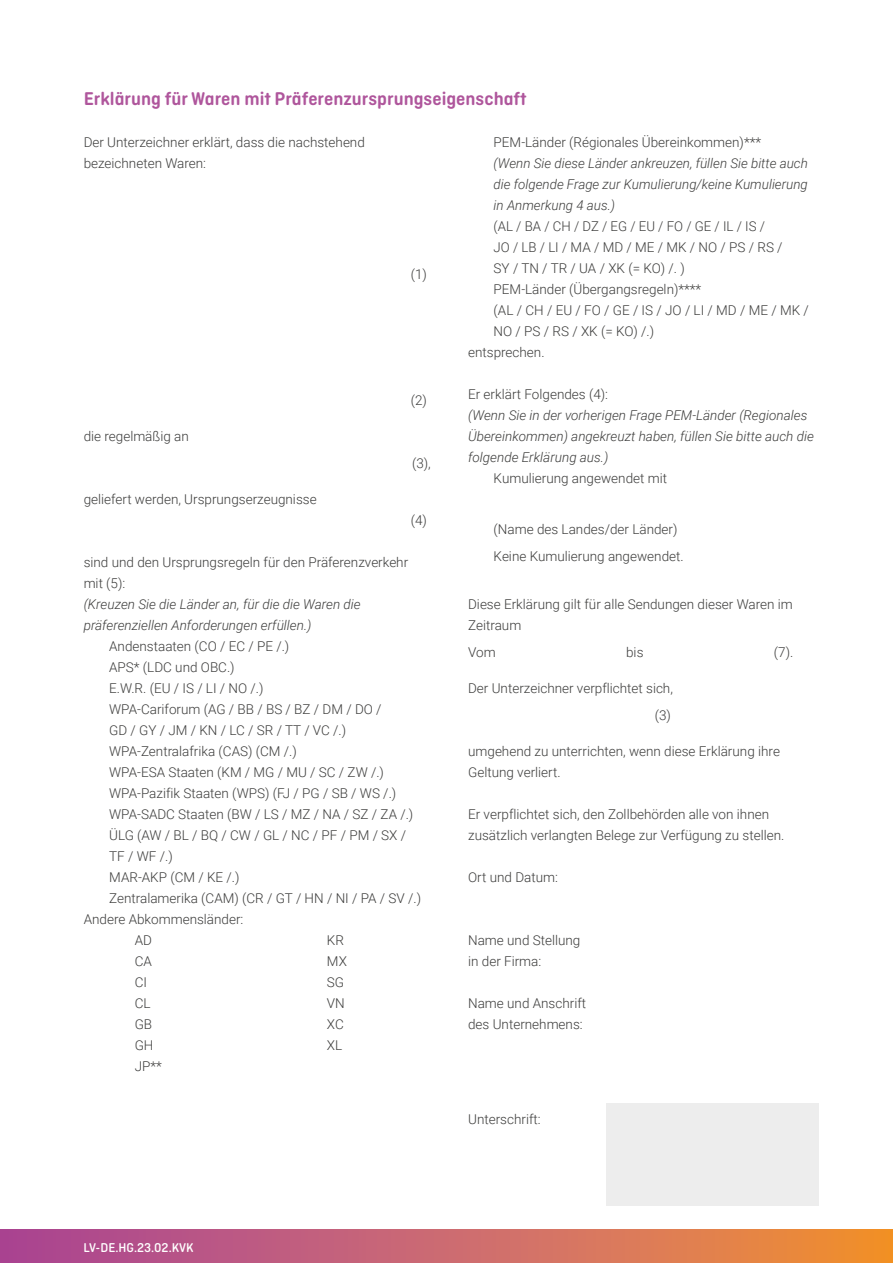
<style>
.page{position:relative;width:893px;height:1263px;background:#fff}
.page>*{position:absolute;margin:0;border:0;box-sizing:border-box;transform-origin:0 0}
._2_Tussenkop{font:600 19.5px "Ciutadella Rounded";color:#af569c}
._0_plat{font:300 13.5px/21px "Roboto";color:#3c3c3b}
._0_plat-2{font:italic 300 13.5px/21px "Roboto";color:#3c3c3b}
.t1{font:500 13.5px "Ciutadella Rounded";color:#fff}
.s1{font-style:normal}
</style>
<div class="page">
<svg style="left:0;top:1230px;width:893px;height:33px;background:#cc6a69"></svg>
<div style="left:606px;top:1103px;width:213px;height:102px;background:#ededed"></div>
<h2 class="_2_Tussenkop" style="left:84px;top:88px;width:444px">Erklärung für Waren mit Präferenzursprungseigenschaft</h2>
<p class="_0_plat" style="left:84px;top:131px;width:283px">Der Unterzeichner erklärt, dass die nachstehend bezeichneten Waren:</p>
<p class="_0_plat" style="left:84px;top:425px;width:107px">die regelmäßig an</p>
<p class="_0_plat" style="left:84px;top:488px;width:234px">geliefert werden, Ursprungserzeugnisse</p>
<p class="_0_plat" style="left:411px;top:263px;width:18px">(1)</p>
<p class="_0_plat" style="left:411px;top:389px;width:18px">(2)</p>
<p class="_0_plat" style="left:412px;top:452px;width:20px">(3),</p>
<p class="_0_plat" style="left:411px;top:509px;width:18px">(4)</p>
<p class="_0_plat" style="left:84px;top:551px;width:326px">sind und den Ursprungsregeln für den Präferenzverkehr mit (5):</p>
<p class="_0_plat-2" style="left:84px;top:593px;width:279px">(Kreuzen Sie die Länder an, für die die Waren die präferenziellen Anforderungen erfüllen.)</p>
<p class="_0_plat" style="left:109px;top:635px;width:182px">Andenstaaten (CO / EC / PE /.)</p>
<p class="_0_plat" style="left:109px;top:656px;width:127px">APS* (LDC und OBC.)</p>
<p class="_0_plat" style="left:109px;top:677px;width:156px">E.W.R. (EU / IS / LI / NO /.)</p>
<p class="_0_plat" style="left:109px;top:698px;width:274px">WPA-Cariforum (AG / BB / BS / BZ / DM / DO /<br>GD / GY / JM / KN / LC / SR / TT / VC /.)</p>
<p class="_0_plat" style="left:109px;top:740px;width:189px">WPA-Zentralafrika (CAS) (CM /.)</p>
<p class="_0_plat" style="left:109px;top:761px;width:276px">WPA-ESA Staaten (KM / MG / MU / SC / ZW /.)</p>
<p class="_0_plat" style="left:109px;top:782px;width:289px">WPA-Pazifik Staaten (WPS) (FJ / PG / SB / WS /.)</p>
<p class="_0_plat" style="left:109px;top:803px;width:306px">WPA-SADC Staaten (BW / LS / MZ / NA / SZ / ZA /.)</p>
<p class="_0_plat" style="left:109px;top:824px;width:298px">ÜLG (AW / BL / BQ / CW / GL / NC / PF / PM / SX /<br>TF / WF /.)</p>
<p class="_0_plat" style="left:109px;top:866px;width:132px">MAR-AKP (CM / KE /.)</p>
<p class="_0_plat" style="left:109px;top:887px;width:313px">Zentralamerika (CAM) (CR / GT / HN / NI / PA / SV /.)</p>
<p class="_0_plat" style="left:84px;top:908px;width:161px">Andere Abkommensländer:</p>
<p class="_0_plat" style="left:135px;top:929px;width:19px">AD</p>
<p class="_0_plat" style="left:135px;top:950px;width:19px">CA</p>
<p class="_0_plat" style="left:135px;top:971px;width:14px">CI</p>
<p class="_0_plat" style="left:135px;top:992px;width:17px">CL</p>
<p class="_0_plat" style="left:135px;top:1013px;width:19px">GB</p>
<p class="_0_plat" style="left:135px;top:1034px;width:20px">GH</p>
<p class="_0_plat" style="left:135px;top:1055px;width:29px">JP**</p>
<p class="_0_plat" style="left:327px;top:929px;width:19px">KR</p>
<p class="_0_plat" style="left:327px;top:950px;width:22px">MX</p>
<p class="_0_plat" style="left:327px;top:971px;width:19px">SG</p>
<p class="_0_plat" style="left:327px;top:992px;width:19px">VN</p>
<p class="_0_plat" style="left:327px;top:1013px;width:18px">XC</p>
<p class="_0_plat" style="left:327px;top:1034px;width:17px">XL</p>
<p class="_0_plat-2" style="left:494px;top:131px;width:316px"><span class="s1">PEM-Länder (Régionales Übereinkommen)***<br></span>(Wenn Sie diese Länder ankreuzen, füllen Sie bitte auch die folgende Frage zur Kumulierung/keine Kumulierung in Anmerkung 4 aus.)</p>
<p class="_0_plat" style="left:494px;top:215px;width:290px">(AL / BA / CH / DZ / EG / EU / FO / GE / IL / IS /<br>JO / LB / LI / MA / MD / ME / MK / NO / PS / RS /<br>SY / TN / TR / UA / XK (= KO) /. )</p>
<p class="_0_plat" style="left:494px;top:278px;width:209px">PEM-Länder (Übergangsregeln)****</p>
<p class="_0_plat" style="left:494px;top:299px;width:317px">(AL / CH / EU / FO / GE / IS / JO / LI / MD / ME / MK /<br>NO / PS / RS / XK (= KO) /.)</p>
<p class="_0_plat" style="left:468px;top:341px;width:78px">entsprechen.</p>
<p class="_0_plat" style="left:468px;top:383px;width:141px">Er erklärt Folgendes (4):</p>
<p class="_0_plat-2" style="left:468px;top:404px;width:347px">(Wenn Sie in der vorherigen Frage PEM-Länder (Regionales<br>Übereinkommen) angekreuzt haben, füllen Sie bitte auch die folgende Erklärung aus.)</p>
<p class="_0_plat" style="left:494px;top:467px;width:175px">Kumulierung angewendet mit</p>
<p class="_0_plat" style="left:494px;top:518px;width:185px">(Name des Landes/der Länder)</p>
<p class="_0_plat" style="left:494px;top:545px;width:192px">Keine Kumulierung angewendet.</p>
<p class="_0_plat" style="left:468px;top:593px;width:326px">Diese Erklärung gilt für alle Sendungen dieser Waren im<br>Zeitraum</p>
<p class="_0_plat" style="left:468px;top:641px;width:29px">Vom</p>
<p class="_0_plat" style="left:626px;top:641px;width:19px">bis</p>
<p class="_0_plat" style="left:774px;top:641px;width:21px">(7).</p>
<p class="_0_plat" style="left:468px;top:674px;width:206px;line-height:27px;text-align:right">Der Unterzeichner verpflichtet sich, (3)</p>
<p class="_0_plat" style="left:468px;top:740px;width:313px">umgehend zu unterrichten, wenn diese Erklärung ihre<br>Geltung verliert.</p>
<p class="_0_plat" style="left:468px;top:803px;width:318px">Er verpflichtet sich, den Zollbehörden alle von ihnen zusätzlich verlangten Belege zur Verfügung zu stellen.</p>
<p class="_0_plat" style="left:468px;top:866px;width:91px">Ort und Datum:</p>
<p class="_0_plat" style="left:468px;top:929px;width:114px">Name und Stellung in der Firma:</p>
<p class="_0_plat" style="left:468px;top:992px;width:120px">Name und Anschrift des Unternehmens:</p>
<p class="_0_plat" style="left:468px;top:1108px;width:74px">Unterschrift:</p>
<p class="t1" style="left:84px;top:1239px;width:112px">LV-DE.HG.23.02.KVK</p>
</div>
